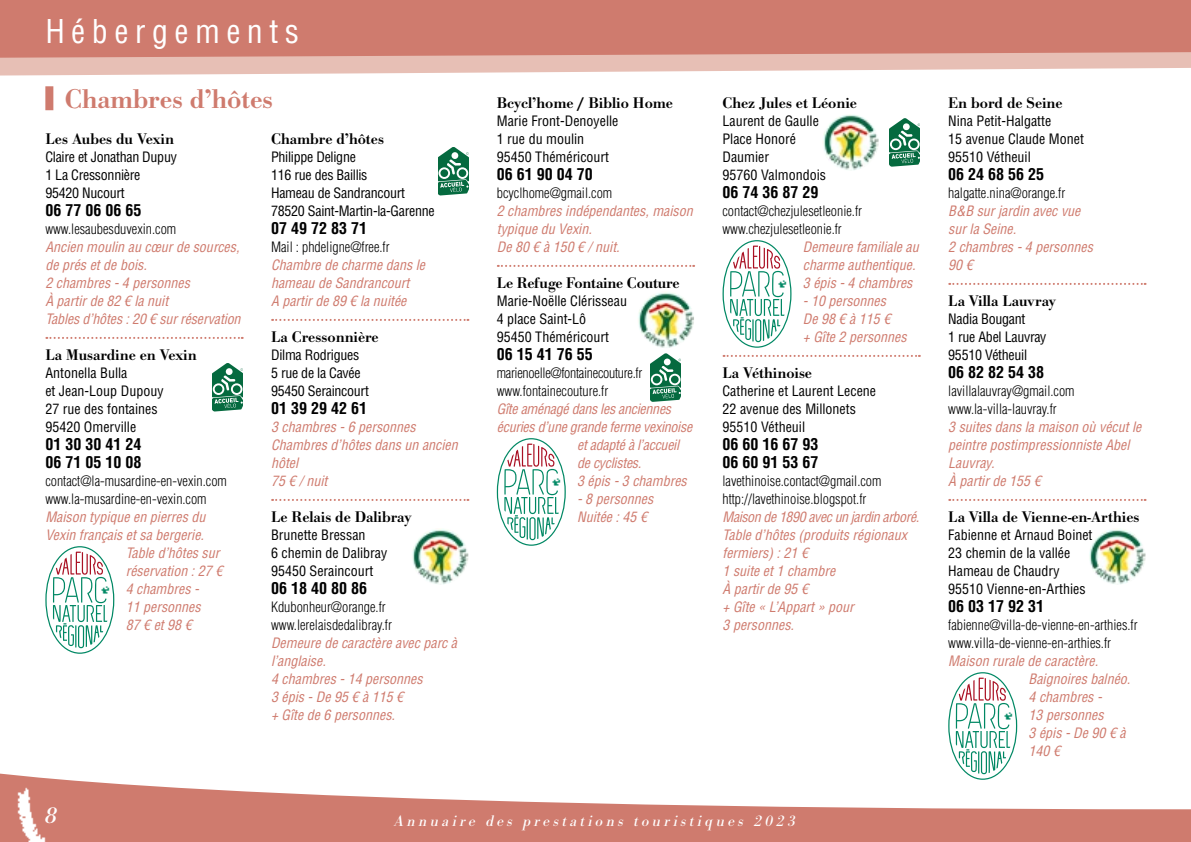
<style>
.page{position:relative;width:1191px;height:842px;background:#fff}
.page>*{position:absolute;margin:0;border:0;box-sizing:border-box;transform-origin:0 0}
.t1{font:condensed 32px "Helvetica LT Std";letter-spacing:.2em;color:#fff}
.t2{font:500 28px "Bodoni URW";color:#cf7b6e}
.t3{font:italic 24px "Bodoni URW";color:#fff}
.t4{font:500 16px "Bodoni URW";color:#000}
.t5{font:700 condensed 16px/18px "Helvetica LT Std";color:#000}
.t6{font:italic 16px "Bodoni URW";letter-spacing:.2em;color:#fff}
.t7{font:italic condensed 14px/18px "Helvetica LT Std";color:#cf7b6e}
.t8{font:condensed 14px/18px "Helvetica LT Std";color:#000}
.t9{font:300 condensed 14px/18px "Helvetica LT Std";color:#000}
.t10{font:condensed 14px/18px "Helvetica LT Std";letter-spacing:-.02em;color:#000}
.t11{font:italic condensed 14px "Helvetica LT Std";letter-spacing:-.02em;color:#cf7b6e}
.t12{font:300 condensed 14px/18px "Helvetica LT Std";letter-spacing:-.02em;color:#000}
</style>
<div class="page">
<svg style="left:0;top:773px;width:1191px;height:69px;fill:#cf7b6e"></svg>
<svg style="left:0;top:58px;width:1190px;height:18px;fill:#e7bfb5"></svg>
<div style="left:0;top:0;width:1191px;height:58px;background:#cf7b6e"></div>
<img style="left:10px;top:773px;width:52px;height:69px">
<div style="left:45px;top:86px;width:8px;height:24px;background:#cf7b6e"></div>
<svg style="left:46px;top:337px;width:197px;height:2px"></svg>
<svg style="left:213px;top:363px;width:30px;height:48px"></svg>
<svg style="left:45px;top:546px;width:69px;height:108px"></svg>
<svg style="left:272px;top:319px;width:196px;height:2px"></svg>
<svg style="left:272px;top:499px;width:196px;height:2px"></svg>
<svg style="left:438px;top:147px;width:30px;height:48px"></svg>
<img style="left:412px;top:528px;width:56px;height:57px;border-radius:27px">
<svg style="left:498px;top:265px;width:196px;height:2px"></svg>
<img style="left:637px;top:291px;width:57px;height:57px;border-radius:27px">
<svg style="left:650px;top:353px;width:31px;height:49px"></svg>
<svg style="left:497px;top:438px;width:69px;height:108px"></svg>
<svg style="left:723px;top:355px;width:197px;height:2px"></svg>
<img style="left:822px;top:114px;width:56px;height:57px;border-radius:27px">
<svg style="left:889px;top:118px;width:31px;height:49px"></svg>
<svg style="left:722px;top:240px;width:69px;height:108px"></svg>
<svg style="left:949px;top:283px;width:196px;height:2px"></svg>
<svg style="left:949px;top:499px;width:196px;height:2px"></svg>
<img style="left:1088px;top:528px;width:57px;height:57px;border-radius:27px">
<svg style="left:948px;top:672px;width:69px;height:108px"></svg>
<h1 class="t1" style="left:45px;top:11px;width:255px">Hébergements</h1>
<h2 class="t2" style="left:65px;top:82px;width:210px">Chambres d’hôtes</h2>
<p class="t4" style="left:45px;top:129px;width:130px">Les Aubes du Vexin</p>
<p class="t10" style="left:45px;top:148px;width:133px">Claire et Jonathan Dupuy<br>1 La Cressonnière<br>95420 Nucourt</p>
<p class="t5" style="left:45px;top:201px;width:98px">06 77 06 06 65</p>
<p class="t9" style="left:45px;top:220px;width:132px">www.lesaubesduvexin.com</p>
<p class="t7" style="left:45px;top:238px;width:197px">Ancien moulin au cœur de sources, de prés et de bois.<br>2 chambres - 4 personnes<br>À partir de 82 € la nuit<br>Tables d’hôtes : 20 € sur réservation</p>
<p class="t4" style="left:45px;top:345px;width:153px">La Musardine en Vexin</p>
<p class="t8" style="left:45px;top:364px;width:120px">Antonella Bulla<br>et Jean-Loup Dupouy<br>27 rue des fontaines<br>95420 Omerville</p>
<p class="t5" style="left:45px;top:435px;width:98px">01 30 30 41 24<br>06 71 05 10 08</p>
<p class="t9" style="left:45px;top:472px;width:183px">contact@la-musardine-en-vexin.com www.la-musardine-en-vexin.com</p>
<p class="t7" style="left:45px;top:508px;width:162px">Maison typique en pierres du</p>
<p class="t7" style="left:45px;top:526px;width:160px">Vexin français et sa bergerie.</p>
<p class="t7" style="left:126px;top:544px;width:95px">Table d’hôtes sur</p>
<p class="t7" style="left:126px;top:562px;width:98px">réservation : 27 €</p>
<p class="t7" style="left:126px;top:580px;width:75px">4 chambres -</p>
<p class="t7" style="left:126px;top:598px;width:77px">11 personnes</p>
<p class="t7" style="left:126px;top:616px;width:68px">87 € et 98 €</p>
<p class="t4" style="left:271px;top:129px;width:114px">Chambre d’hôtes</p>
<p class="t10" style="left:271px;top:148px;width:165px">Philippe Deligne<br>116 rue des Baillis<br>Hameau de Sandrancourt<br>78520 Saint-Martin-la-Garenne</p>
<p class="t5" style="left:271px;top:219px;width:97px">07 49 72 83 71</p>
<p class="t9" style="left:271px;top:238px;width:120px">Mail : phdeligne@free.fr</p>
<p class="t7" style="left:271px;top:256px;width:155px">Chambre de charme dans le hameau de Sandrancourt<br>A partir de 89 € la nuitée</p>
<p class="t4" style="left:271px;top:327px;width:109px">La Cressonnière</p>
<p class="t10" style="left:271px;top:346px;width:99px">Dilma Rodrigues<br>5 rue de la Cavée<br>95450 Seraincourt</p>
<p class="t5" style="left:271px;top:399px;width:97px">01 39 29 42 61</p>
<p class="t7" style="left:271px;top:418px;width:188px">3 chambres - 6 personnes<br>Chambres d’hôtes dans un ancien hôtel<br>75 € / nuit</p>
<p class="t4" style="left:271px;top:507px;width:142px">Le Relais de Dalibray</p>
<p class="t8" style="left:271px;top:526px;width:118px">Brunette Bressan<br>6 chemin de Dalibray<br>95450 Seraincourt</p>
<p class="t5" style="left:271px;top:579px;width:97px">06 18 40 80 86</p>
<p class="t9" style="left:271px;top:598px;width:122px">Kdubonheur@orange.fr www.lerelaisdedalibray.fr</p>
<p class="t7" style="left:271px;top:634px;width:187px">Demeure de caractère avec parc à l’anglaise.<br>4 chambres - 14 personnes<br>3 épis - De 95 € à 115 €<br>+ Gîte de 6 personnes.</p>
<p class="t4" style="left:497px;top:93px;width:178px">Bcycl’home / Biblio Home</p>
<p class="t8" style="left:497px;top:112px;width:123px">Marie Front-Denoyelle<br>1 rue du moulin<br>95450 Théméricourt</p>
<p class="t5" style="left:497px;top:165px;width:97px">06 61 90 04 70</p>
<p class="t9" style="left:497px;top:184px;width:117px">bcyclhome@gmail.com</p>
<p class="t7" style="left:497px;top:202px;width:197px">2 chambres indépendantes, maison typique du Vexin.<br>De 80 € à 150 € / nuit.</p>
<p class="t4" style="left:497px;top:273px;width:184px">Le Refuge Fontaine Couture</p>
<p class="t8" style="left:497px;top:292px;width:132px">Marie-Noëlle Clérisseau<br>4 place Saint-Lô<br>95450 Théméricourt</p>
<p class="t5" style="left:497px;top:345px;width:97px">06 15 41 76 55</p>
<p class="t12" style="left:497px;top:364px;width:147px">marienoelle@fontainecouture.fr www.fontainecouture.fr</p>
<p class="t11" style="left:497px;top:400px;width:176px">Gîte aménagé dans les anciennes</p>
<p class="t11" style="left:497px;top:418px;width:197px">écuries d’une grande ferme vexinoise</p>
<p class="t11" style="left:577px;top:436px;width:104px">et adapté à l’accueil</p>
<p class="t11" style="left:577px;top:454px;width:66px">de cyclistes.</p>
<p class="t7" style="left:577px;top:472px;width:111px">3 épis - 3 chambres</p>
<p class="t7" style="left:577px;top:490px;width:78px">- 8 personnes<br>Nuitée : 45 €</p>
<p class="t4" style="left:722px;top:93px;width:136px">Chez Jules et Léonie</p>
<p class="t8" style="left:722px;top:112px;width:105px">Laurent de Gaulle<br>Place Honoré<br>Daumier<br>95760 Valmondois</p>
<p class="t5" style="left:722px;top:183px;width:97px">06 74 36 87 29</p>
<p class="t9" style="left:722px;top:202px;width:141px">contact@chezjulesetleonie.fr www.chezjulesetleonie.fr</p>
<p class="t7" style="left:803px;top:238px;width:117px">Demeure familiale au charme authentique.<br>3 épis - 4 chambres</p>
<p class="t7" style="left:803px;top:292px;width:105px">- 10 personnes<br>De 98 € à 115 €<br>+ Gîte 2 personnes</p>
<p class="t4" style="left:722px;top:363px;width:91px">La Véthinoise</p>
<p class="t8" style="left:722px;top:382px;width:155px">Catherine et Laurent Lecene<br>22 avenue des Millonets<br>95510 Vétheuil</p>
<p class="t5" style="left:722px;top:435px;width:97px">06 60 16 67 93<br>06 60 91 53 67</p>
<p class="t9" style="left:722px;top:472px;width:160px">lavethinoise.contact@gmail.com http://lavethinoise.blogspot.fr</p>
<p class="t7" style="left:722px;top:508px;width:198px">Maison de 1890 avec un jardin arboré.<br>Table d’hôtes (produits régionaux fermiers) : 21 €<br>1 suite et 1 chambre<br>À partir de 95 €<br>+ Gîte « L’Appart » pour<br>3 personnes.</p>
<h3 class="t3" style="left:45px;top:801px;width:13px">8</h3>
<p class="t6" style="left:395px;top:811px;width:402px">Annuaire des prestations touristiques 2023</p>
<p class="t4" style="left:948px;top:93px;width:116px">En bord de Seine</p>
<p class="t8" style="left:948px;top:112px;width:137px">Nina Petit-Halgatte<br>15 avenue Claude Monet<br>95510 Vétheuil</p>
<p class="t5" style="left:948px;top:165px;width:97px">06 24 68 56 25</p>
<p class="t9" style="left:948px;top:184px;width:118px">halgatte.nina@orange.fr</p>
<p class="t7" style="left:948px;top:202px;width:146px">B&amp;B sur jardin avec vue sur la Seine.<br>2 chambres - 4 personnes<br>90 €</p>
<p class="t4" style="left:948px;top:291px;width:109px">La Villa Lauvray</p>
<p class="t10" style="left:948px;top:310px;width:100px">Nadia Bougant<br>1 rue Abel Lauvray<br>95510 Vétheuil</p>
<p class="t5" style="left:948px;top:363px;width:97px">06 82 82 54 38</p>
<p class="t9" style="left:948px;top:382px;width:128px">lavillalauvray@gmail.com www.la-villa-lauvray.fr</p>
<p class="t7" style="left:948px;top:418px;width:195px">3 suites dans la maison où vécut le peintre postimpressionniste Abel<br>Lauvray.<br>À partir de 155 €</p>
<p class="t4" style="left:948px;top:507px;width:193px">La Villa de Vienne-en-Arthies</p>
<p class="t8" style="left:948px;top:526px;width:146px">Fabienne et Arnaud Boinet<br>23 chemin de la vallée<br>Hameau de Chaudry<br>95510 Vienne-en-Arthies</p>
<p class="t5" style="left:948px;top:597px;width:97px">06 03 17 92 31</p>
<p class="t9" style="left:948px;top:616px;width:191px">fabienne@villa-de-vienne-en-arthies.fr www.villa-de-vienne-en-arthies.fr</p>
<p class="t7" style="left:1028px;top:652px;width:103px;text-indent:-80px">Maison rurale de caractère.<br>Baignoires balnéo.<br>4 chambres -<br>13 personnes<br>3 épis - De 90 € à<br>140 €</p>
</div>
